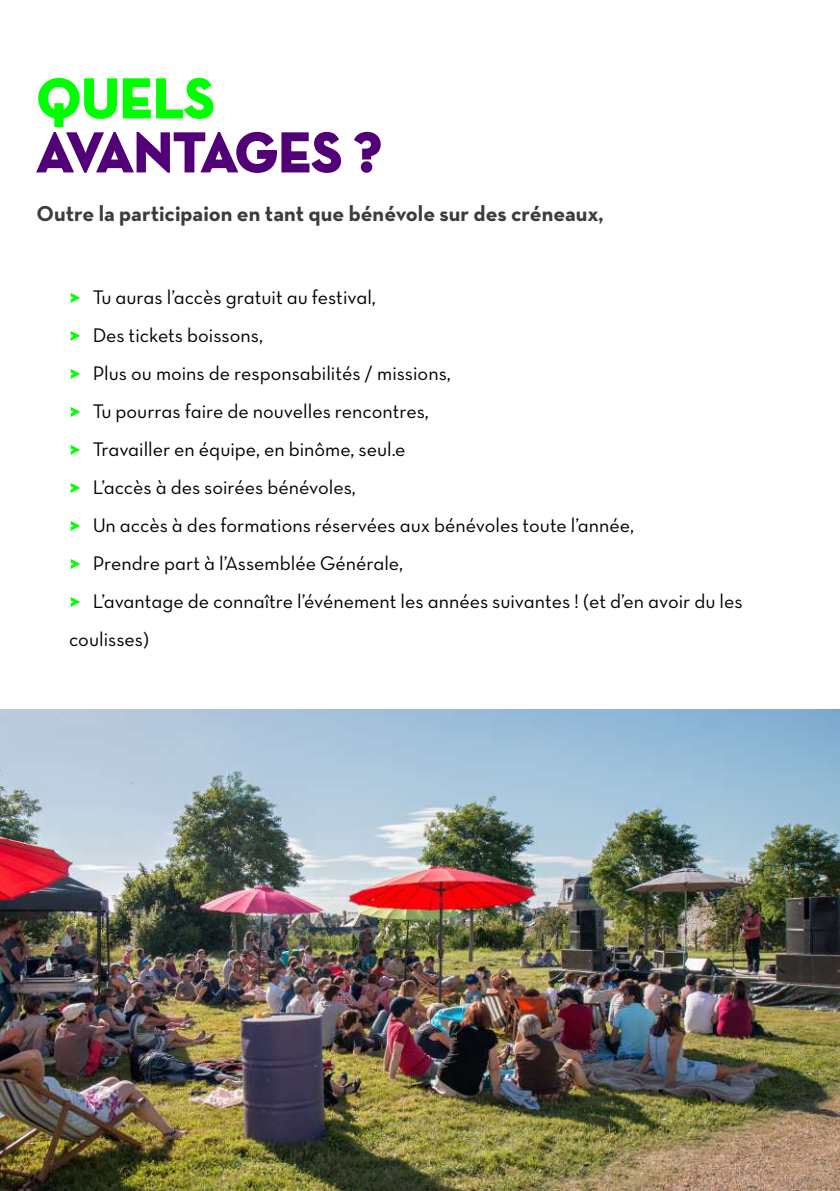
<style>
.page{position:relative;width:840px;height:1191px;background:#fff}
.page>*{position:absolute;margin:0;border:0;box-sizing:border-box;transform-origin:0 0}
.t1{font:56px "Neutra Text TF Bold Alt";letter-spacing:-.03em;color:#520078}
.t2{font:56px "Neutra Text TF Bold Alt";color:#0f0}
.t3{font:700 22px "Neutra Text TF";color:#3c3c3b}
.t4{font:20px/38px "Neutra Text TF Book Alt";color:#000}
.s1{font-family:"Neutra Text TF Bold Alt";color:#0f0}
</style>
<div class="page">
<svg style="left:36px;top:77px;width:305px;height:96px"></svg>
<svg style="left:354px;top:131px;width:27px;height:42px"></svg>
<svg style="left:70px;top:293px;width:10px;height:10px"></svg>
<svg style="left:70px;top:331px;width:10px;height:10px"></svg>
<svg style="left:70px;top:369px;width:10px;height:10px"></svg>
<svg style="left:70px;top:407px;width:10px;height:10px"></svg>
<svg style="left:70px;top:445px;width:10px;height:10px"></svg>
<svg style="left:70px;top:483px;width:10px;height:10px"></svg>
<svg style="left:70px;top:521px;width:10px;height:10px"></svg>
<svg style="left:70px;top:559px;width:10px;height:10px"></svg>
<svg style="left:70px;top:597px;width:10px;height:10px"></svg>
<img style="left:0;top:710px;width:839px;height:481px">
<h1 class="t2" style="left:36px;top:63px;width:179px">QUELS</h1>
<h1 class="t1" style="left:36px;top:117px;width:347px">AVANTAGES ?</h1>
<p class="t3" style="left:36px;top:200px;width:568px">Outre la participaion en tant que bénévole sur des créneaux,</p>
<p class="t4" style="left:69px;top:278px;width:674px"><span class="s1">&gt;</span> Tu auras l’accès gratuit au festival,<br><span class="s1">&gt;</span> Des tickets boissons,<br><span class="s1">&gt;</span> Plus ou moins de responsabilités / missions,<br><span class="s1">&gt;</span> Tu pourras faire de nouvelles rencontres,<br><span class="s1">&gt;</span> Travailler en équipe, en binôme, seul.e<br><span class="s1">&gt;</span> L’accès à des soirées bénévoles,<br><span class="s1">&gt;</span> Un accès à des formations réservées aux bénévoles toute l’année,<br><span class="s1">&gt;</span> Prendre part à l’Assemblée Générale,<br><span class="s1">&gt;</span> L’avantage de connaître l’événement les années suivantes ! (et d’en avoir du les coulisses)</p>
</div>
